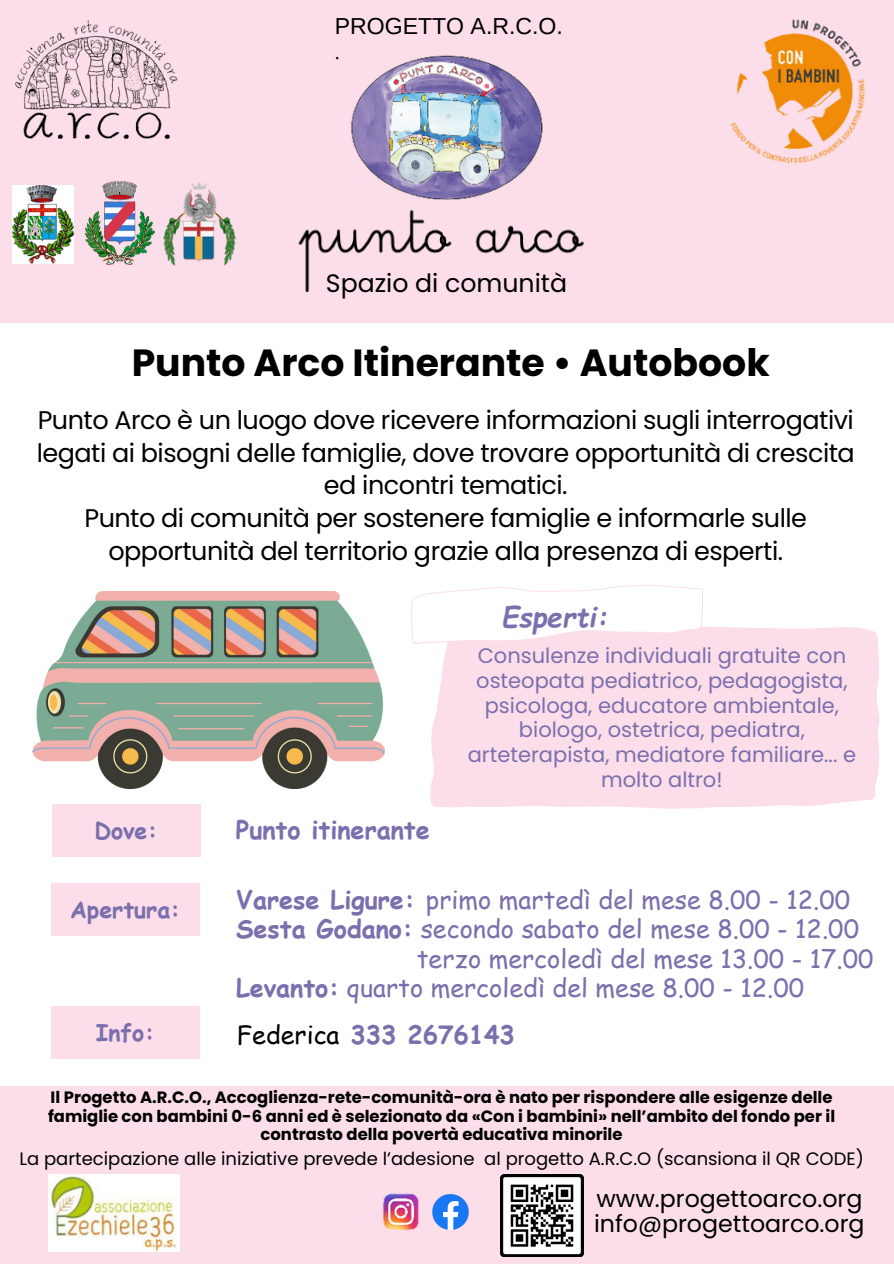
<style>
.page{position:relative;width:894px;height:1264px;background:#fff}
.page>*{position:absolute;margin:0;border:0;box-sizing:border-box;transform-origin:0 0}
.t1{font:700 37.8px "Poppins";color:#000}
.t2{font:italic 700 27.6px "Comic Sans MS";color:#7b6fad}
.t3{font:25.5px/32.7px "Poppins";letter-spacing:-.02em;color:#000;text-align:center}
.t4{font:25.2px "Comic Sans MS";color:#7b6fad}
.t5{font:700 25.2px "Comic Sans MS";color:#7b6fad}
.t6{font:25.2px "Poppins";color:#000}
.t7{font:23.7px "Poppins";color:#000}
.t8{font:700 23.1px "Comic Sans MS";color:#7b6fad}
.t9{font:23.1px "Arimo";color:#000}
.t10{font:21px/24.8px "Poppins";color:#7b6fad;text-align:center}
.t11{font:18.9px "Open Sans";color:#000}
.t12{font:18px "Poppins";color:#000}
.t13{font:700 16.35px/18.5px "Poppins";color:#000;text-align:center}
.s1{font-weight:700}
.s2{font-weight:400;color:#000}
</style>
<div class="page">
<div style="left:0;top:0;width:893px;height:322px;background:#fcdeea"></div>
<img style="left:730px;top:19px;width:135px;height:128px">
<div style="left:52px;top:804px;width:148px;height:52px;background:#fcdeea"></div>
<div style="left:51px;top:883px;width:148px;height:52px;background:#fcdeea"></div>
<div style="left:51px;top:1006px;width:148px;height:52px;background:#fcdeea"></div>
<img style="left:15px;top:20px;width:163px;height:119px">
<img style="left:351px;top:55px;width:192px;height:92px">
<div style="left:430px;top:627px;width:449px;height:182px;background:#fcdeea"></div>
<img style="left:73px;top:147px;width:765px;height:146px">
<svg style="left:411px;top:585px;width:291px;height:59px"></svg>
<div style="left:0;top:1086px;width:893px;height:177px;background:#fcdeea"></div>
<img style="left:432px;top:1194px;width:37px;height:36px">
<img style="left:383px;top:1193px;width:36px;height:37px">
<img style="left:500px;top:1174px;width:83px;height:82px">
<img style="left:86px;top:182px;width:68px;height:82px">
<img style="left:163px;top:182px;width:72px;height:86px">
<img style="left:12px;top:185px;width:61px;height:79px">
<img style="left:32px;top:591px;width:352px;height:197px">
<img style="left:49px;top:1174px;width:130px;height:77px">
<h4 class="t9" style="left:334px;top:13px;width:229px">PROGETTO A.R.C.O.</h4>
<h4 class="t11" style="left:334px;top:39px;width:7px">.</h4>
<h3 class="t6" style="left:326px;top:266px;width:243px">Spazio di comunità</h3>
<h2 class="t1" style="left:132px;top:336px;width:639px">Punto Arco Itinerante • Autobook</h2>
<h3 class="t3" style="left:37px;top:404px;width:819px">Punto Arco è un luogo dove ricevere informazioni sugli interrogativi legati ai bisogni delle famiglie, dove trovare opportunità di crescita ed incontri tematici.<br>Punto di comunità per sostenere famiglie e informarle sulle opportunità del territorio grazie alla presenza di esperti.</h3>
<p class="t8" style="left:94px;top:813px;width:64px">Dove:</p>
<p class="t8" style="left:70px;top:892px;width:112px">Apertura:</p>
<p class="t8" style="left:96px;top:1015px;width:60px">Info:</p>
<h5 class="t5" style="left:236px;top:811px;width:195px">Punto itinerante</h5>
<p class="t2" style="left:501px;top:596px;width:108px">Esperti:</p>
<p class="t10" style="left:467px;top:643px;width:389px">Consulenze individuali gratuite con osteopata pediatrico, pedagogista, psicologa, educatore ambientale, biologo, ostetrica, pediatra, arteterapista, mediatore familiare... e molto altro!</p>
<h5 class="t4" style="left:236px;top:881px;width:615px"><span class="s1">Varese Ligure:</span> primo martedì del mese 8.00 - 12.00</h5>
<h5 class="t4" style="left:236px;top:910px;width:624px"><span class="s1">Sesta Godano:</span> secondo sabato del mese 8.00 - 12.00</h5>
<h5 class="t4" style="left:416px;top:939px;width:458px">terzo mercoledì del mese 13.00 - 17.00</h5>
<h5 class="t4" style="left:236px;top:969px;width:569px"><span class="s1">Levanto:</span> quarto mercoledì del mese 8.00 - 12.00</h5>
<h3 class="t5" style="left:237px;top:1016px;width:279px"><span class="s2">Federica</span> 333 2676143</h3>
<p class="t13" style="left:48px;top:1088px;width:788px">Il Progetto A.R.C.O., Accoglienza-rete-comunità-ora è nato per rispondere alle esigenze delle famiglie con bambini 0-6 anni ed è selezionato da «Con i bambini» nell’ambito del fondo per il contrasto della povertà educativa minorile</p>
<p class="t12" style="left:19px;top:1146px;width:845px">La partecipazione alle iniziative prevede l’adesione al progetto A.R.C.O (scansiona il QR CODE)</p>
<p class="t7" style="left:596px;top:1182px;width:267px">www.progettoarco.org</p>
<p class="t7" style="left:594px;top:1206px;width:272px">info@progettoarco.org</p>
</div>
